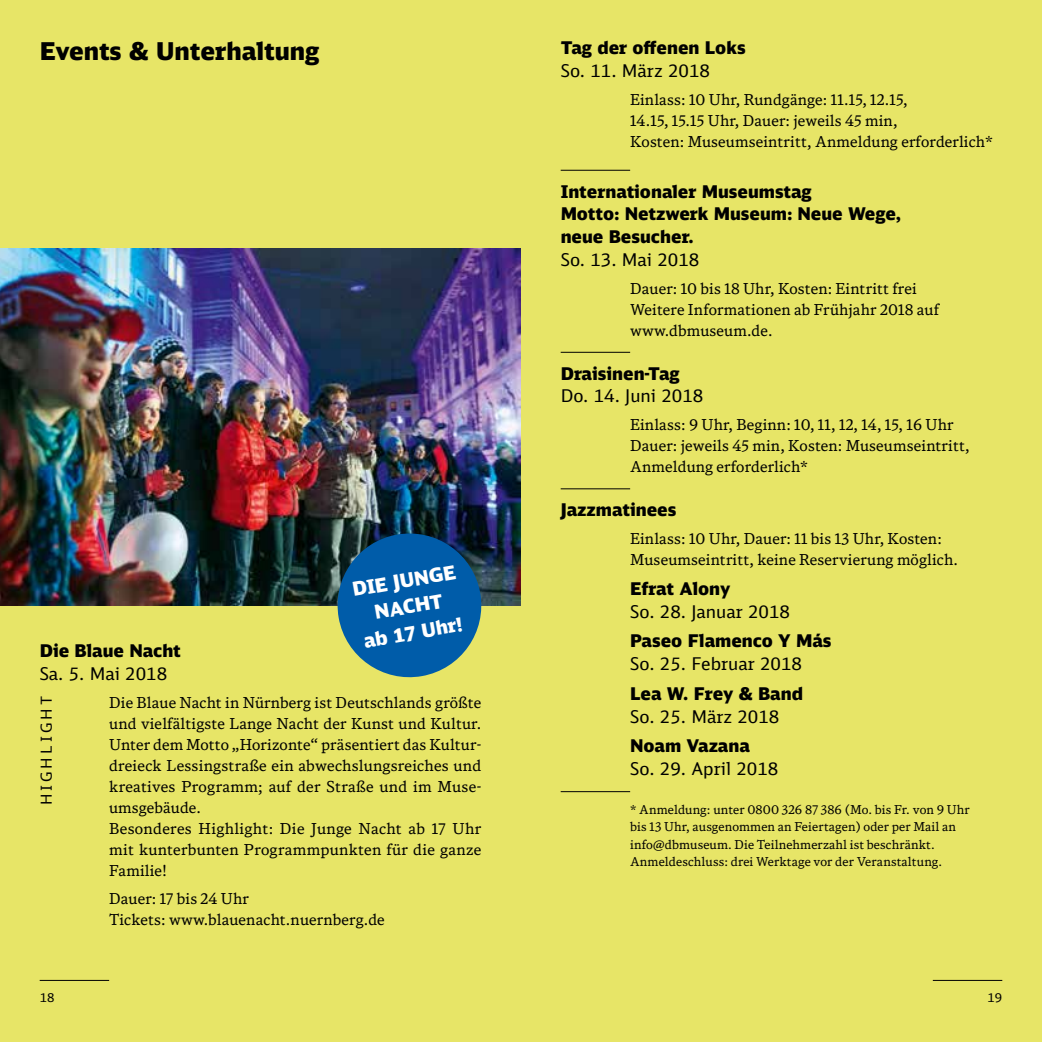
<style>
.page{position:relative;width:1042px;height:1042px;background:#e7e567}
.page>*{position:absolute;margin:0;border:0;box-sizing:border-box;transform-origin:0 0}
.t1{font:900 24.5px "DB Sans";color:#000}
.t2{font:900 19.25px "DB Sans";color:#fff}
.t3{font:900 17.5px/22.8px "DB Sans";color:#000}
.t4{font:17.5px "DB Sans";color:#000}
.t5{font:15.05px/21px "DB News";letter-spacing:.01em;color:#000}
.t6{font:15.05px "DB Sans";letter-spacing:.2em;color:#000}
.t7{font:12.25px/17.5px "DB News";letter-spacing:.01em;color:#000}
.t8{font:12.25px "DB Sans";color:#000}
</style>
<div class="page">
<hr style="left:933px;top:980px;width:69px;height:1px;background:#000">
<hr style="left:40px;top:980px;width:69px;height:1px;background:#000">
<img style="left:0;top:248px;width:521px;height:357px">
<hr style="left:561px;top:170px;width:69px;height:1px;background:#000">
<hr style="left:561px;top:352px;width:69px;height:1px;background:#000">
<hr style="left:561px;top:488px;width:69px;height:1px;background:#000">
<hr style="left:561px;top:791px;width:69px;height:1px;background:#000">
<svg style="left:332px;top:528px;width:155px;height:150px;background:#25688e"></svg>
<h1 class="t1" style="left:40px;top:35px;width:281px">Events &amp; Unterhaltung</h1>
<p class="t3" style="left:561px;top:36px;width:187px">Tag der offenen Loks</p>
<p class="t4" style="left:561px;top:60px;width:151px">So. 11. März 2018</p>
<p class="t5" style="left:630px;top:89px;width:364px">Einlass: 10 Uhr, Rundgänge: 11.15, 12.15,<br>14.15, 15.15 Uhr, Dauer: jeweils 45 min,<br>Kosten: Museumseintritt, Anmeldung erforderlich*</p>
<p class="t3" style="left:561px;top:179px;width:342px">Internationaler Museumstag<br>Motto: Netzwerk Museum: Neue Wege, neue Besucher.</p>
<p class="t4" style="left:561px;top:249px;width:140px">So. 13. Mai 2018</p>
<p class="t5" style="left:630px;top:278px;width:310px">Dauer: 10 bis 18 Uhr, Kosten: Eintritt frei<br>Weitere Informationen ab Frühjahr 2018 auf www.dbmuseum.de.</p>
<p class="t3" style="left:561px;top:361px;width:121px">Draisinen-Tag</p>
<p class="t4" style="left:561px;top:385px;width:144px">Do. 14. Juni 2018</p>
<p class="t5" style="left:630px;top:414px;width:341px">Einlass: 9 Uhr, Beginn: 10, 11, 12, 14, 15, 16 Uhr<br>Dauer: jeweils 45 min, Kosten: Museumseintritt,<br>Anmeldung erforderlich*</p>
<p class="t3" style="left:561px;top:498px;width:117px">Jazzmatinees</p>
<p class="t5" style="left:630px;top:528px;width:329px">Einlass: 10 Uhr, Dauer: 11 bis 13 Uhr, Kosten:<br>Museumseintritt, keine Reservierung möglich.</p>
<p class="t3" style="left:630px;top:577px;width:102px">Efrat Alony</p>
<p class="t4" style="left:630px;top:600px;width:161px">So. 28. Januar 2018</p>
<p class="t3" style="left:630px;top:629px;width:203px">Paseo Flamenco Y Más</p>
<p class="t4" style="left:630px;top:653px;width:173px">So. 25. Februar 2018</p>
<p class="t3" style="left:630px;top:682px;width:174px">Lea W. Frey &amp; Band</p>
<p class="t4" style="left:630px;top:705px;width:151px">So. 25. März 2018</p>
<p class="t3" style="left:630px;top:734px;width:121px">Noam Vazana</p>
<p class="t4" style="left:630px;top:758px;width:150px">So. 29. April 2018</p>
<p class="t7" style="left:630px;top:800px;width:341px">* Anmeldung: unter 0800 326 87 386 (Mo. bis Fr. von 9 Uhr bis 13 Uhr, ausgenommen an Feiertagen) oder per Mail an info@dbmuseum. Die Teilnehmerzahl ist beschränkt.<br>Anmeldeschluss: drei Werktage vor der Veranstaltung.</p>
<p class="t2" style="left:350px;top:577px;width:55px;rotate:-10deg">Die junge</p>
<p class="t2" style="left:372px;top:600px;width:54px;rotate:-10deg">Nacht</p>
<p class="t2" style="left:362px;top:629px;width:102px;rotate:-10deg">ab 17 Uhr!</p>
<p class="t3" style="left:40px;top:638px;width:143px">Die Blaue Nacht</p>
<p class="t4" style="left:40px;top:662px;width:129px">Sa. 5. Mai 2018</p>
<p class="t5" style="left:109px;top:691px;width:374px">Die Blaue Nacht in Nürnberg ist Deutschlands größte und vielfältigste Lange Nacht der Kunst und Kultur.<br>Unter dem Motto „Horizonte“ präsentiert das Kultur&shy;dreieck Lessingstraße ein abwechslungsreiches und kreatives Programm; auf der Straße und im Muse&shy;umsgebäude.<br>Besonderes Highlight: Die Junge Nacht ab 17 Uhr mit kunterbunten Programmpunkten für die ganze Familie!</p>
<p class="t5" style="left:109px;top:887px;width:277px">Dauer: 17 bis 24 Uhr<br>Tickets: www.blauenacht.nuernberg.de</p>
<p class="t6" style="left:37px;top:805px;width:111px;rotate:-90deg">highlight</p>
<p class="t8" style="left:40px;top:990px;width:16px">18</p>
<p class="t8" style="left:987px;top:990px;width:16px">19</p>
</div>
